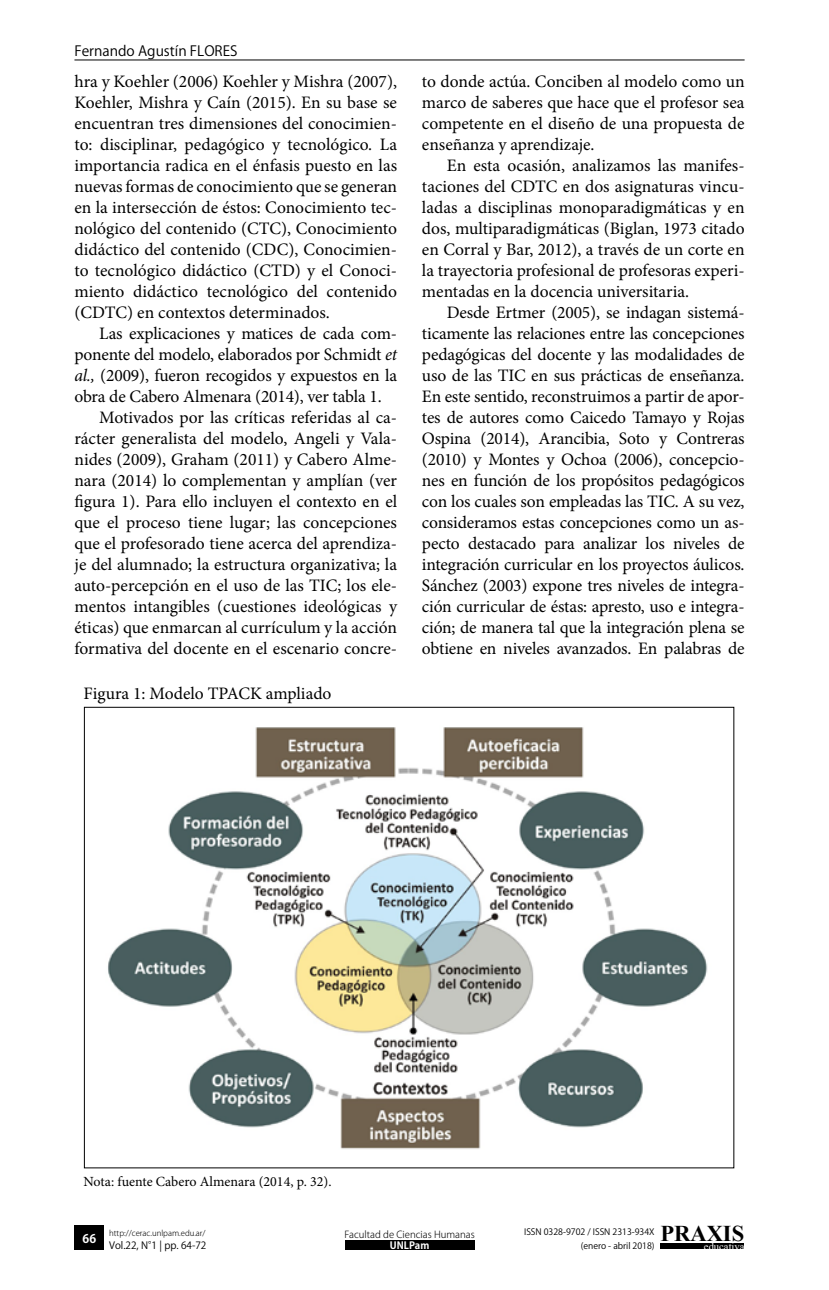
<style>
.page{position:relative;width:829px;height:1290px;background:#fff}
.page>*{position:absolute;margin:0;border:0;box-sizing:border-box;transform-origin:0 0}
.t1{font:700 22.57px "Times New Roman";color:#000}
.t2{font:17.5px/21px "Minion Pro";letter-spacing:-.005em;color:#000;text-align:justify}
.t3{font:14px "Minion Pro";color:#000}
.t4{font:14px "Koz Go Std";color:#000}
.t5{font:700 11.9px "Koz Go Std";color:#fff}
.t6{font:10.67px "Times New Roman";color:#fff}
.t7{font:9.97px "Koz Go Pro";color:#000}
.t8{font:700 9.97px "Koz Go Pro";color:#fff}
.t9{font:300 9.62px "Koz Go Pro";color:#000}
.t10{font:8.75px/14px "Koz Go Pro";color:#000;text-align:right}
.t11{font:300 7.88px "Koz Go Pro";color:#000}
.s1{font-style:italic}
</style>
<div class="page">
<hr style="left:74px;top:60px;width:670px;height:1px;background:#000">
<div style="left:74px;top:1225px;width:30px;height:25px;background:#000"></div>
<div style="left:660px;top:1243px;width:84px;height:6px;background:#000"></div>
<div style="left:345px;top:1240px;width:129px;height:10px;background:#000"></div>
<img style="left:108px;top:727px;width:600px;height:422px">
<p class="t4" style="left:74px;top:42px;width:149px">Fernando Agustín Flores</p>
<p class="t2" style="left:74px;top:71px;width:324px">hra y Koehler (2006) Koehler y Mishra (2007), Koehler, Mishra y Caín (2015). En su base se encuentran tres dimensiones del conocimien&shy;to: disciplinar, pedagógico y tecnológico. La importancia radica en el énfasis puesto en las nuevas formas de conocimiento que se generan en la intersección de éstos: Conocimiento tec&shy;nológico del contenido (CTC), Conocimiento didáctico del contenido (CDC), Conocimien&shy;to tecnológico didáctico (CTD) y el Conoci&shy;miento didáctico tecnológico del contenido (CDTC) en contextos determinados.</p>
<p class="t2" style="left:99px;top:323px;width:299px">Las explicaciones y matices de cada com-</p>
<p class="t2" style="left:74px;top:344px;width:324px">ponente del modelo, elaborados por Schmidt <span class="s1">et</span></p>
<p class="t2" style="left:74px;top:365px;width:324px"><span class="s1">al.,</span> (2009), fueron recogidos y expuestos en la</p>
<p class="t2" style="left:74px;top:386px;width:309px">obra de Cabero Almenara (2014), ver tabla 1.</p>
<p class="t2" style="left:99px;top:407px;width:299px">Motivados por las críticas referidas al ca-</p>
<p class="t2" style="left:74px;top:428px;width:324px">rácter generalista del modelo, Angeli y Vala-</p>
<p class="t2" style="left:74px;top:449px;width:324px">nides (2009), Graham (2011) y Cabero Alme-</p>
<p class="t2" style="left:74px;top:470px;width:324px">nara (2014) lo complementan y amplían (ver</p>
<p class="t2" style="left:74px;top:491px;width:324px">figura 1). Para ello incluyen el contexto en el</p>
<p class="t2" style="left:74px;top:512px;width:324px">que el proceso tiene lugar; las concepciones</p>
<p class="t2" style="left:74px;top:533px;width:324px">que el profesorado tiene acerca del aprendiza-</p>
<p class="t2" style="left:74px;top:554px;width:324px">je del alumnado; la estructura organizativa; la</p>
<p class="t2" style="left:74px;top:575px;width:324px">auto-percepción en el uso de las TIC; los ele-</p>
<p class="t2" style="left:74px;top:596px;width:324px">mentos intangibles (cuestiones ideológicas y</p>
<p class="t2" style="left:74px;top:617px;width:324px">éticas) que enmarcan al currículum y la acción</p>
<p class="t2" style="left:74px;top:638px;width:324px">formativa del docente en el escenario concre-</p>
<p class="t2" style="left:84px;top:683px;width:249px">Figura 1: Modelo TPACK ampliado</p>
<p class="t2" style="left:422px;top:71px;width:324px">to donde actúa. Conciben al modelo como un marco de saberes que hace que el profesor sea competente en el diseño de una propuesta de enseñanza y aprendizaje.</p>
<p class="t2" style="left:422px;top:155px;width:324px;text-indent:25px">En esta ocasión, analizamos las manifes&shy;taciones del CDTC en dos asignaturas vincu&shy;ladas a disciplinas monoparadigmáticas y en dos, multiparadigmáticas (Biglan, 1973 citado en Corral y Bar, 2012), a través de un corte en la trayectoria profesional de profesoras experi&shy;mentadas en la docencia universitaria.</p>
<p class="t2" style="left:422px;top:302px;width:324px;text-indent:25px">Desde Ertmer (2005), se indagan sistemá&shy;ticamente las relaciones entre las concepciones pedagógicas del docente y las modalidades de uso de las TIC en sus prácticas de enseñanza.<br>En este sentido, reconstruimos a partir de apor&shy;tes de autores como Caicedo Tamayo y Rojas Ospina (2014), Arancibia, Soto y Contreras (2010) y Montes y Ochoa (2006), concepcio&shy;nes en función de los propósitos pedagógicos con los cuales son empleadas las TIC. A su vez, consideramos estas concepciones como un as&shy;pecto destacado para analizar los niveles de integración curricular en los proyectos áulicos.<br>Sánchez (2003) expone tres niveles de integra&shy;ción curricular de éstas: apresto, uso e integra&shy;ción; de manera tal que la integración plena se obtiene en niveles avanzados. En palabras de</p>
<p class="t3" style="left:84px;top:1172px;width:249px">Nota: fuente Cabero Almenara (2014, p. 32).</p>
<p class="t5" style="left:82px;top:1230px;width:15px">66</p>
<p class="t1" style="left:660px;top:1217px;width:85px">PRAXIS</p>
<p class="t10" style="left:524px;top:1225px;width:132px">ISSN 0328-9702 / ISSN 2313-934X (enero - abril 2018)</p>
<p class="t11" style="left:109px;top:1228px;width:98px">http://cerac.unlpam.edu.ar/</p>
<p class="t9" style="left:344px;top:1228px;width:132px">Facultad de Ciencias Humanas</p>
<p class="t7" style="left:109px;top:1239px;width:99px">Vol.22, N°1 | pp. 64-72</p>
<p class="t8" style="left:390px;top:1239px;width:41px">UNLPam</p>
<p class="t6" style="left:703px;top:1238px;width:42px">educativa</p>
</div>
